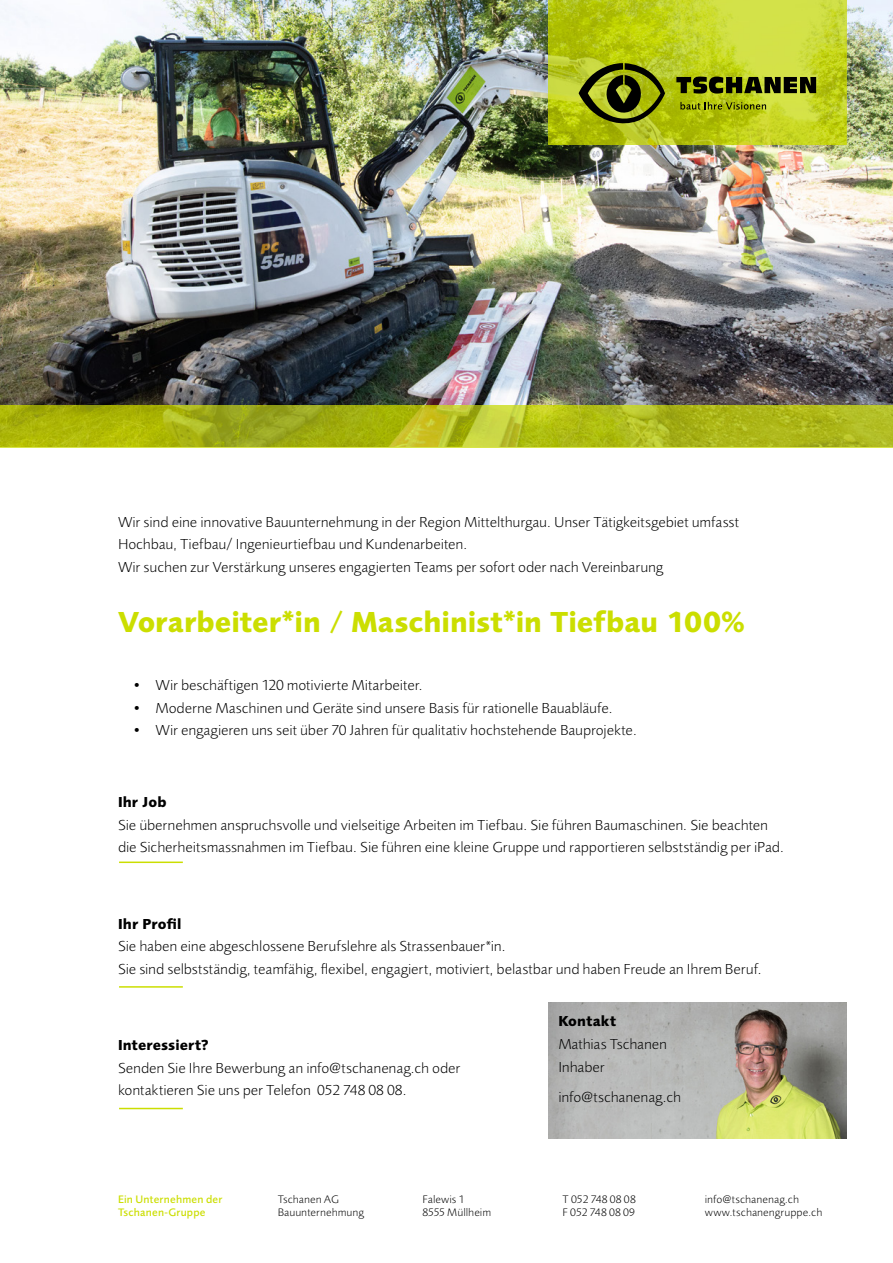
<style>
.page{position:relative;width:893px;height:1263px;background:#fff}
.page>*{position:absolute;margin:0;border:0;box-sizing:border-box;transform-origin:0 0}
.t1{font:700 30px "Foundry Sans";color:#cbde00}
.t2{font:300 15px/22.5px "Foundry Sans";letter-spacing:.005em;color:#000}
.t3{font:700 15px "Foundry Sans";letter-spacing:.01em;color:#000}
.t4{font:300 11.25px/13.5px "Foundry Sans";letter-spacing:.015em;color:#000}
.t5{font:500 11.25px/13.5px "Foundry Sans";letter-spacing:.02em;color:#cbde00}
</style>
<div class="page">
<img style="left:0;top:0;width:893px;height:447px">
<hr style="left:0;top:447px;width:893px;height:1px;background:#d7e447">
<img style="left:549px;top:0;width:297px;height:144px">
<svg style="left:676px;top:77px;width:140px;height:17px;background:#43490d"></svg>
<svg style="left:680px;top:102px;width:86px;height:8px"></svg>
<svg style="left:579px;top:63px;width:86px;height:64px;background:#727c14"></svg>
<img style="left:549px;top:1002px;width:297px;height:136px">
<hr style="left:119px;top:861px;width:64px;height:2px;background:#cbde00">
<hr style="left:119px;top:986px;width:64px;height:2px;background:#cbde00">
<hr style="left:119px;top:1108px;width:64px;height:1px;background:#cbde00">
<p class="t2" style="left:118px;top:511px;width:623px">Wir sind eine innovative Bauunternehmung in der Region Mittelthurgau. Unser Tätigkeitsgebiet umfasst<br>Hochbau, Tiefbau/ Ingenieurtiefbau und Kundenarbeiten.<br>Wir suchen zur Verstärkung unseres engagierten Teams per sofort oder nach Vereinbarung</p>
<h1 class="t1" style="left:118px;top:604px;width:628px">Vorarbeiter*in / Maschinist*in Tiefbau 100%</h1>
<p class="t2" style="left:133px;top:674px;width:291px">• Wir beschäftigen 120 motivierte Mitarbeiter.</p>
<p class="t2" style="left:133px;top:697px;width:481px">• Moderne Maschinen und Geräte sind unsere Basis für rationelle Bauabläufe.</p>
<p class="t2" style="left:133px;top:719px;width:505px">• Wir engagieren uns seit über 70 Jahren für qualitativ hochstehende Bauprojekte.</p>
<p class="t3" style="left:118px;top:793px;width:50px">Ihr Job</p>
<p class="t2" style="left:118px;top:814px;width:667px">Sie übernehmen anspruchsvolle und vielseitige Arbeiten im Tiefbau. Sie führen Baumaschinen. Sie beachten die Sicherheitsmassnahmen im Tiefbau. Sie führen eine kleine Gruppe und rapportieren selbstständig per iPad.</p>
<p class="t3" style="left:118px;top:915px;width:65px">Ihr Profil</p>
<p class="t2" style="left:118px;top:935px;width:645px">Sie haben eine abgeschlossene Berufslehre als Strassenbauer*in.<br>Sie sind selbstständig, teamfähig, flexibel, engagiert, motiviert, belastbar und haben Freude an Ihrem Beruf.</p>
<p class="t3" style="left:118px;top:1036px;width:92px">Interessiert?</p>
<p class="t2" style="left:118px;top:1057px;width:344px">Senden Sie Ihre Bewerbung an info@tschanenag.ch oder kontaktieren Sie uns per Telefon 052 748 08 08.</p>
<p class="t3" style="left:558px;top:1013px;width:59px">Kontakt</p>
<p class="t2" style="left:558px;top:1033px;width:110px">Mathias Tschanen<br>Inhaber</p>
<p class="t2" style="left:558px;top:1085px;width:124px">info@tschanenag.ch</p>
<p class="t5" style="left:118px;top:1192px;width:106px">Ein Unternehmen der<br>Tschanen-Gruppe</p>
<p class="t4" style="left:278px;top:1192px;width:88px">Tschanen AG<br>Bauunternehmung</p>
<p class="t4" style="left:422px;top:1192px;width:70px">Falewis 1<br>8555 Müllheim</p>
<p class="t4" style="left:563px;top:1192px;width:75px">T 052 748 08 08<br>F 052 748 08 09</p>
<p class="t4" style="left:705px;top:1192px;width:119px">info@tschanenag.ch www.tschanengruppe.ch</p>
</div>
